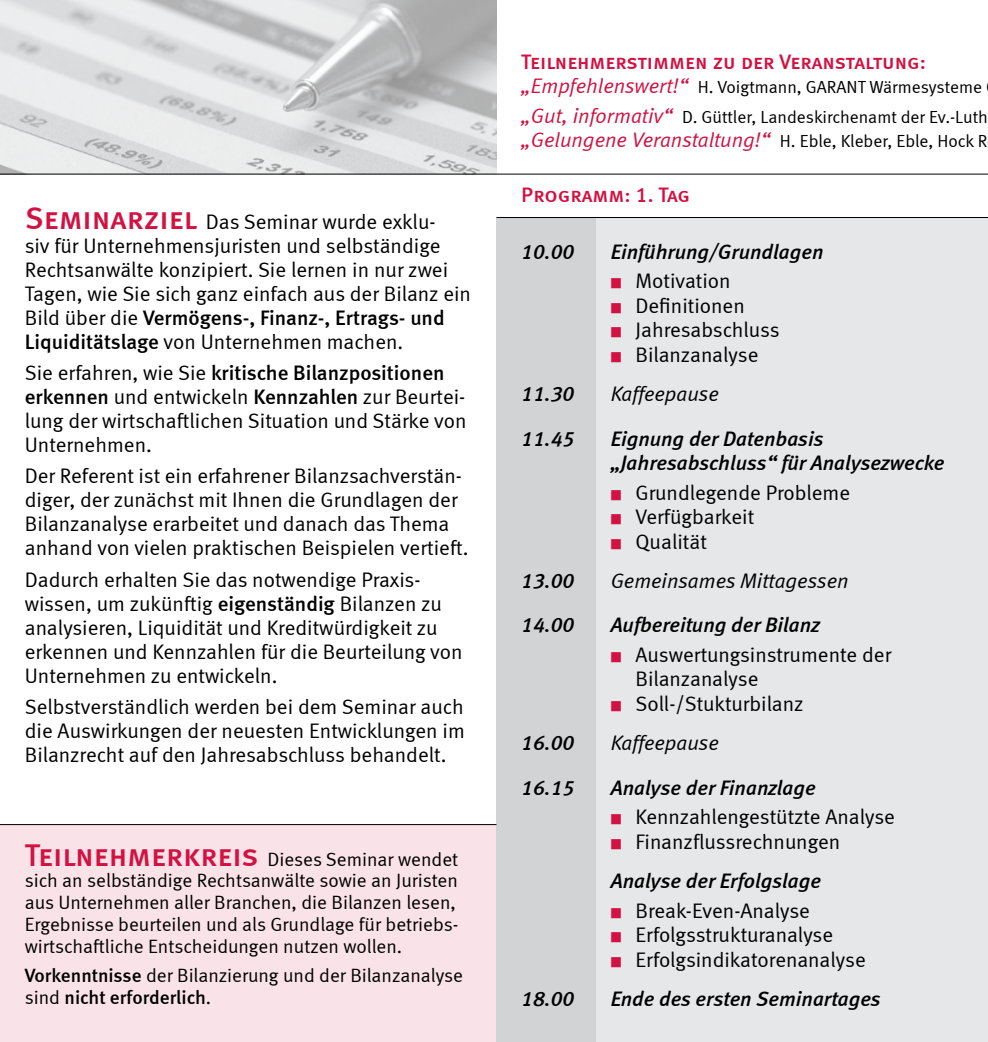
<style>
.page{position:relative;width:988px;height:1042px;background:#fff}
.page>*{position:absolute;margin:0;border:0;box-sizing:border-box;transform-origin:0 0}
.t1{font:21px/24px "Meta Normal LF";color:#000}
.t2{font:21px/24.5px "Meta Normal";color:#000}
.t3{font:italic 21px/24.5px "Meta Medium LF";color:#000}
.t4{font:21px "Meta Medium LF";color:#000}
.t5{font:21px "Meta Medium LF Caps";letter-spacing:-.005em;color:#d11242}
.t6{font:italic 21px "Meta Normal LF";letter-spacing:-.005em;color:#d11242}
.t7{font:italic 21px "Meta Normal LF";color:#000}
.t8{font:19.25px/21.9px "Meta Normal LF";color:#000}
.t9{font:19.25px "Meta Medium LF";color:#000}
.t10{font:17.5px/29.4px "Meta Normal LF";color:#000}
.s1{font-family:"Meta Medium LF Caps";font-size:31.5px;color:#d11242}
.s2{font-family:"Meta Normal LF"}
.s3{font-family:"Meta Medium LF"}
.s4{font-style:italic;font-size:21px;color:#d11242}
.s5{font-style:normal;font-size:17.5px;color:#000}
.s6{color:#d11242}
</style>
<div class="page">
<div style="left:0;top:824px;width:496px;height:218px;background:#fae3e8"></div>
<img style="left:0;top:0;width:496px;height:174px">
<div style="left:496px;top:217px;width:491px;height:825px;background:#e6e7e8"></div>
<div style="left:496px;top:217px;width:99px;height:825px;background:#d1d3d4"></div>
<hr style="left:0;top:174px;width:987px;height:1px;background:#000">
<hr style="left:496px;top:217px;width:491px;height:1px;background:#000">
<hr style="left:0;top:824px;width:496px;height:1px;background:#000">
<p class="t1" style="left:25px;top:209px;width:447px"><span class="s1">Seminarziel</span> Das Seminar wurde exklu-<br>siv für Unternehmensjuristen und selbständige Rechtsanwälte konzipiert. Sie lernen in nur zwei Tagen, wie Sie sich ganz einfach aus der Bilanz ein</p>
<p class="t4" style="left:25px;top:305px;width:421px"><span class="s2">Bild über die</span> Vermögens-, Finanz-, Ertrags- und</p>
<p class="t1" style="left:25px;top:329px;width:380px"><span class="s3">Liquiditätslage</span> von Unternehmen machen.</p>
<p class="t4" style="left:25px;top:361px;width:421px"><span class="s2">Sie erfahren, wie Sie</span> kritische Bilanzpositionen</p>
<p class="t1" style="left:25px;top:384px;width:443px;text-align:justify"><span class="s3">erkennen</span> und entwickeln <span class="s3">Kennzahlen</span> zur Beurtei&shy;lung der wirtschaftlichen Situation und Stärke von Unternehmen.</p>
<p class="t1" style="left:25px;top:464px;width:445px">Der Referent ist ein erfahrener Bilanzsachverstän&shy;diger, der zunächst mit Ihnen die Grundlagen der Bilanzanalyse erarbeitet und danach das Thema anhand von vielen praktischen Beispielen vertieft.</p>
<p class="t1" style="left:25px;top:567px;width:439px">Dadurch erhalten Sie das notwendige Praxis&shy;wissen, um zukünftig <span class="s3">eigenständig</span> Bilanzen zu analysieren, Liquidität und Kreditwürdigkeit zu erkennen und Kennzahlen für die Beurteilung von Unternehmen zu entwickeln.</p>
<p class="t1" style="left:25px;top:695px;width:441px;text-align:justify">Selbstverständlich werden bei dem Seminar auch die Auswirkungen der neuesten Entwicklungen im Bilanzrecht auf den Jahresabschluss behandelt.</p>
<p class="t8" style="left:25px;top:847px;width:435px"><span class="s1">Teilnehmerkreis</span> Dieses Seminar wendet sich an selbständige Rechtsanwälte sowie an Juristen aus Unternehmen aller Branchen, die Bilanzen lesen, Ergebnisse beurteilen und als Grundlage für betriebs&shy;wirtschaftliche Entscheidungen nutzen wollen.</p>
<p class="t8" style="left:25px;top:964px;width:439px"><span class="s3">Vorkenntnisse</span> der Bilanzierung und der Bilanzanalyse</p>
<p class="t9" style="left:25px;top:986px;width:188px"><span class="s2">sind</span> nicht erforderlich<span class="s2">.</span></p>
<p class="t5" style="left:521px;top:49px;width:406px">Teilnehmerstimmen zu der Veranstaltung:</p>
<p class="t10" style="left:521px;top:72px;width:468px"><span class="s4">„Empfehlenswert!“</span> H. Voigtmann, GARANT Wärmesysteme <span class="s4">„Gut, informativ“</span> D. Güttler, Landeskirchenamt der Ev.-Luth</p>
<p class="t6" style="left:521px;top:128px;width:467px">„Gelungene Veranstaltung!“ <span class="s5">H. Eble, Kleber, Eble, Hock R</span></p>
<p class="t5" style="left:521px;top:182px;width:170px">Programm: 1. Tag</p>
<p class="t3" style="left:521px;top:239px;width:54px">10.00</p>
<p class="t3" style="left:610px;top:239px;width:214px">Einführung/Grundlagen</p>
<p class="t2" style="left:610px;top:269px;width:122px"><span class="s6">■</span> Motivation</p>
<p class="t2" style="left:610px;top:293px;width:136px"><span class="s6">■</span> Definitionen</p>
<p class="t2" style="left:610px;top:318px;width:171px"><span class="s6">■</span> Jahresabschluss</p>
<p class="t2" style="left:610px;top:342px;width:149px"><span class="s6">■</span> Bilanzanalyse</p>
<p class="t3" style="left:521px;top:381px;width:54px">11.30</p>
<p class="t7" style="left:610px;top:382px;width:110px">Kaffeepause</p>
<p class="t3" style="left:521px;top:426px;width:54px">11.45</p>
<p class="t3" style="left:610px;top:426px;width:335px">Eignung der Datenbasis „Jahresabschluss“ für Analysezwecke</p>
<p class="t2" style="left:610px;top:480px;width:241px"><span class="s6">■</span> Grundlegende Probleme</p>
<p class="t2" style="left:610px;top:504px;width:145px"><span class="s6">■</span> Verfügbarkeit</p>
<p class="t2" style="left:610px;top:529px;width:98px"><span class="s6">■</span> Qualität</p>
<p class="t3" style="left:521px;top:568px;width:54px">13.00</p>
<p class="t7" style="left:610px;top:569px;width:239px">Gemeinsames Mittagessen</p>
<p class="t3" style="left:521px;top:612px;width:54px">14.00</p>
<p class="t3" style="left:610px;top:612px;width:211px">Aufbereitung der Bilanz</p>
<p class="t2" style="left:635px;top:642px;width:257px;text-indent:-25px"><span class="s6">■</span> Auswertungsinstrumente der<br>Bilanzanalyse</p>
<p class="t2" style="left:610px;top:691px;width:194px"><span class="s6">■</span> Soll-/Stukturbilanz</p>
<p class="t3" style="left:521px;top:730px;width:54px">16.00</p>
<p class="t7" style="left:610px;top:731px;width:110px">Kaffeepause</p>
<p class="t3" style="left:521px;top:775px;width:54px">16.15</p>
<p class="t3" style="left:610px;top:775px;width:206px">Analyse der Finanzlage</p>
<p class="t2" style="left:610px;top:804px;width:286px"><span class="s6">■</span> Kennzahlengestützte Analyse</p>
<p class="t2" style="left:610px;top:829px;width:231px"><span class="s6">■</span> Finanzflussrechnungen</p>
<p class="t3" style="left:610px;top:868px;width:212px">Analyse der Erfolgslage</p>
<p class="t2" style="left:610px;top:898px;width:201px"><span class="s6">■</span> Break-Even-Analyse</p>
<p class="t2" style="left:610px;top:922px;width:224px"><span class="s6">■</span> Erfolgsstrukturanalyse</p>
<p class="t2" style="left:610px;top:947px;width:256px"><span class="s6">■</span> Erfolgsindikatorenanalyse</p>
<p class="t3" style="left:521px;top:986px;width:54px">18.00</p>
<p class="t3" style="left:610px;top:986px;width:271px">Ende des ersten Seminartages</p>
</div>
